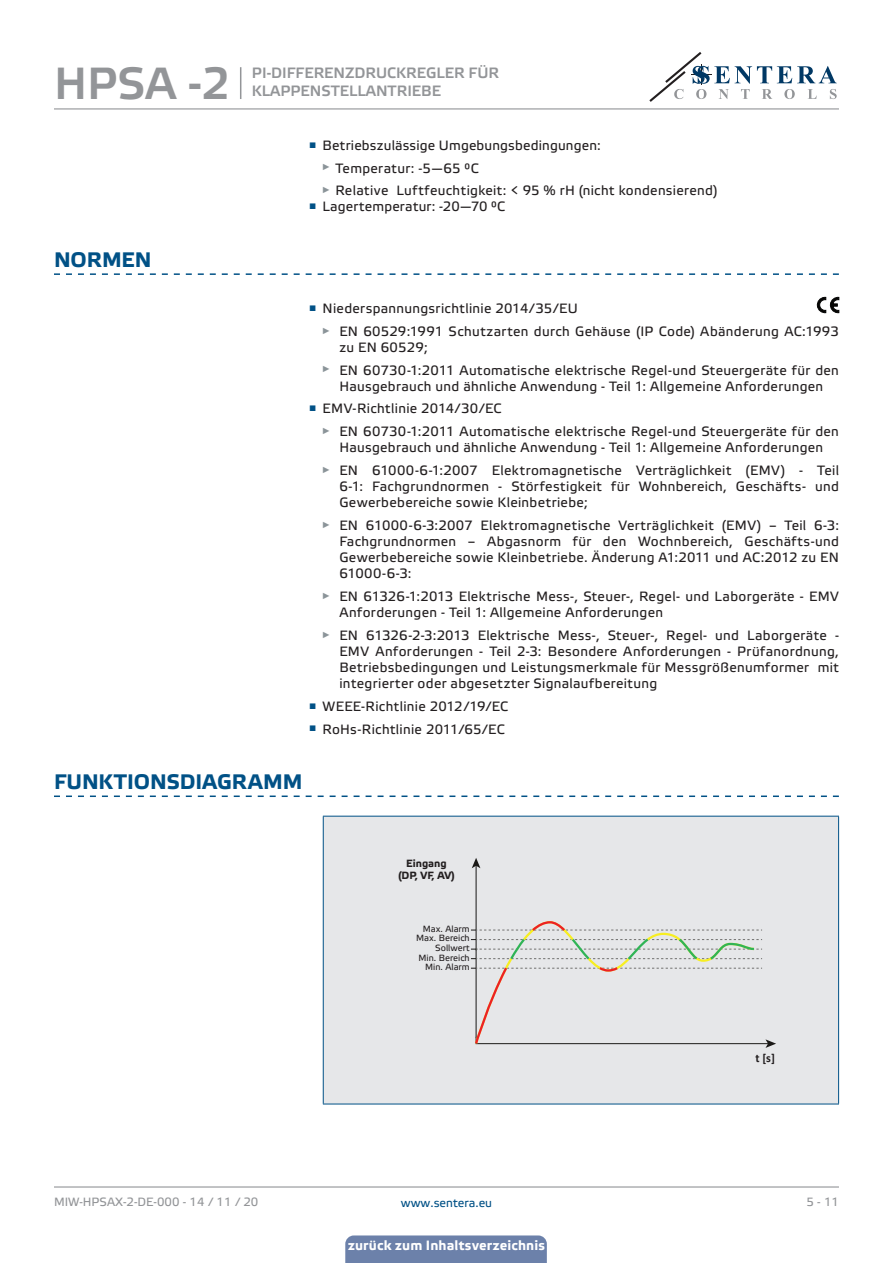
<style>
.page{position:relative;width:893px;height:1263px;background:#fff}
.page>*{position:absolute;margin:0;border:0;box-sizing:border-box;transform-origin:0 0}
.t1{font:45px "Etelka Medium Pro";color:#939598}
.t2{font:700 21px "Etelka Text Pro";letter-spacing:-.005em;color:#015186}
.t3{font:15px "Etelka Medium Pro";color:#939598}
.t4{font:13.5px/16.2px "Etelka Text Pro";letter-spacing:.025em;color:#231f20;text-align:justify}
.t5{font:700 13.5px "Etelka Text Pro";letter-spacing:.015em;color:#fff}
.t6{font:12px "Etelka Text Pro";color:#939598}
.t7{font:12px "Etelka Text Pro";color:#015186}
.Body_text{font:700 12px "Calibri";color:#231f20}
.Body_text-2{font:700 10.5px "Etelka Text Pro";color:#231f20}
.Body_text-3{font:9px "Etelka Text Pro";color:#231f20}
</style>
<div class="page">
<hr style="left:54px;top:108px;width:785px;height:1px;background:#939598">
<hr style="left:54px;top:1186px;width:785px;height:1px;background:#939598">
<svg style="left:649px;top:52px;width:188px;height:50px"></svg>
<div style="left:345px;top:1235px;width:202px;height:28px;background:#6c81aa"></div>
<svg style="left:54px;top:273px;width:785px;height:2px"></svg>
<svg style="left:817px;top:297px;width:22px;height:16px"></svg>
<svg style="left:54px;top:795px;width:785px;height:2px"></svg>
<div style="left:323px;top:816px;width:516px;height:288px;background:#e6e7e9"></div>
<hr style="left:323px;top:816px;width:516px;height:1px;background:#015186">
<hr style="left:323px;top:816px;width:1px;height:288px;background:#015186">
<hr style="left:838px;top:816px;width:1px;height:288px;background:#015186">
<hr style="left:323px;top:1104px;width:516px;height:1px;background:#015186">
<svg style="left:472px;top:858px;width:8px;height:10px"></svg>
<svg style="left:471px;top:920px;width:305px;height:128px"></svg>
<hr style="left:240px;top:67px;width:1px;height:32px;background:#939598">
<h1 class="t1" style="left:54px;top:59px;width:177px">HPSA -2</h1>
<p class="t2" style="left:54px;top:248px;width:99px">NORMEN</p>
<p class="t3" style="left:252px;top:65px;width:249px">PI-DIFFERENZDRUCKREGLER FÜR</p>
<p class="t3" style="left:252px;top:83px;width:191px">KLAPPENSTELLANTRIEBE</p>
<p class="t4" style="left:309px;top:138px;width:293px"><sup>■</sup> Betriebszulässige Umgebungsbedingungen:</p>
<p class="t4" style="left:322px;top:161px;width:158px"><sup>►</sup> Temperatur: -5—65 °C</p>
<p class="t4" style="left:322px;top:183px;width:397px"><sup>►</sup> Relative Luftfeuchtigkeit: &lt; 95 % rH (nicht kondensierend)</p>
<p class="t4" style="left:309px;top:199px;width:198px"><sup>■</sup> Lagertemperatur: -20—70 °C</p>
<p class="t4" style="left:309px;top:301px;width:270px"><sup>■</sup> Niederspannungsrichtlinie 2014/35/EU</p>
<p class="t4" style="left:339px;top:324px;width:501px;text-indent:-17px"><sup>►</sup> EN 60529:1991 Schutzarten durch Gehäuse (IP Code) Abänderung AC:1993 zu EN 60529;</p>
<p class="t4" style="left:322px;top:363px;width:519px;text-align:center"><sup>►</sup> EN 60730-1:2011 Automatische elektrische Regel-und Steuergeräte für den<br>Hausgebrauch und ähnliche Anwendung - Teil 1: Allgemeine Anforderungen</p>
<p class="t4" style="left:309px;top:401px;width:194px"><sup>■</sup> EMV-Richtlinie 2014/30/EC</p>
<p class="t4" style="left:322px;top:424px;width:519px;text-align:center"><sup>►</sup> EN 60730-1:2011 Automatische elektrische Regel-und Steuergeräte für den<br>Hausgebrauch und ähnliche Anwendung - Teil 1: Allgemeine Anforderungen</p>
<p class="t4" style="left:339px;top:463px;width:501px;text-indent:-17px"><sup>►</sup> EN 61000-6-1:2007 Elektromagnetische Verträglichkeit (EMV) - Teil 6-1: Fachgrundnormen - Störfestigkeit für Wohnbereich, Geschäfts- und Gewerbebereiche sowie Kleinbetriebe;</p>
<p class="t4" style="left:339px;top:518px;width:501px;text-indent:-17px"><sup>►</sup> EN 61000-6-3:2007 Elektromagnetische Verträglichkeit (EMV) – Teil 6-3:<br>Fachgrundnormen – Abgasnorm für den Wochnbereich, Geschäfts-und Gewerbebereiche sowie Kleinbetriebe. Änderung A1:2011 und AC:2012 zu EN 61000-6-3:</p>
<p class="t4" style="left:339px;top:589px;width:501px;text-indent:-17px"><sup>►</sup> EN 61326-1:2013 Elektrische Mess-, Steuer-, Regel- und Laborgeräte - EMV<br>Anforderungen - Teil 1: Allgemeine Anforderungen</p>
<p class="t4" style="left:339px;top:628px;width:501px;text-indent:-17px"><sup>►</sup> EN 61326-2-3:2013 Elektrische Mess-, Steuer-, Regel- und Laborgeräte - EMV Anforderungen - Teil 2-3: Besondere Anforderungen - Prüfanordnung, Betriebsbedingungen und Leistungsmerkmale für Messgrößenumformer mit integrierter oder abgesetzter Signalaufbereitung</p>
<p class="t4" style="left:309px;top:699px;width:201px"><sup>■</sup> WEEE-Richtlinie 2012/19/EC</p>
<p class="t4" style="left:309px;top:722px;width:197px"><sup>■</sup> RoHs-Richtlinie 2011/65/EC</p>
<p class="t2" style="left:54px;top:770px;width:250px">FUNKTIONSDIAGRAMM</p>
<p class="Body_text-2" style="left:406px;top:857px;width:42px">Eingang</p>
<p class="Body_text-2" style="left:398px;top:870px;width:58px">(DP, VF, AV)</p>
<p class="Body_text-3" style="left:423px;top:924px;width:48px">Max. Alarm</p>
<p class="Body_text-3" style="left:416px;top:933px;width:55px">Max. Bereich</p>
<p class="Body_text-3" style="left:435px;top:943px;width:36px">Sollwert</p>
<p class="Body_text-3" style="left:419px;top:952px;width:53px">Min. Bereich</p>
<p class="Body_text-3" style="left:425px;top:962px;width:46px">Min. Alarm</p>
<p class="Body_text" style="left:755px;top:1050px;width:21px">t [s]</p>
<p class="t6" style="left:54px;top:1195px;width:206px">MIW-HPSAX-2-DE-000 - 14 / 11 / 20</p>
<p class="t7" style="left:401px;top:1196px;width:93px">www.sentera.eu</p>
<p class="t6" style="left:806px;top:1195px;width:34px">5 - 11</p>
<p class="t5" style="left:348px;top:1238px;width:198px">zurück zum Inhaltsverzeichnis</p>
</div>
